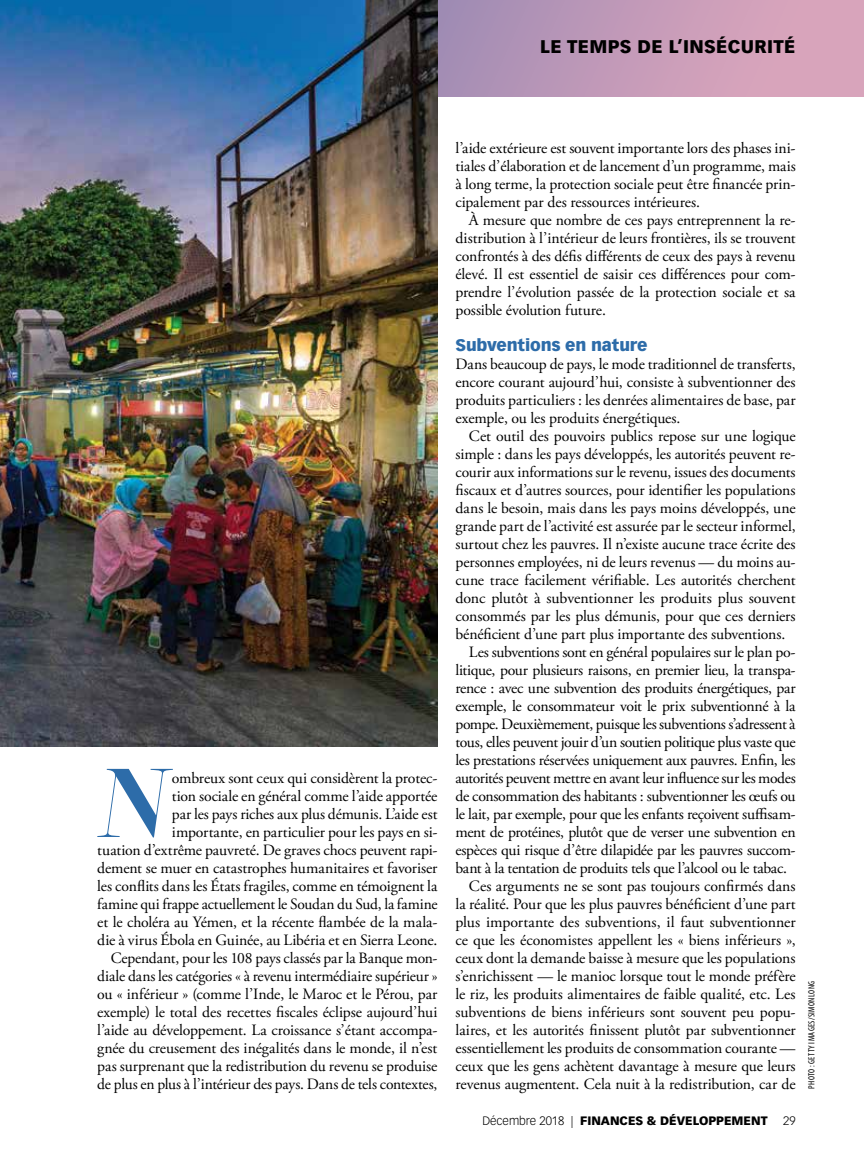
<style>
.page{position:relative;width:864px;height:1161px;background:#fff}
.page>*{position:absolute;margin:0;border:0;box-sizing:border-box;transform-origin:0 0}
.t1{font:italic 700 97.35px "Acta Display";color:#2d6ca9}
.t2{font:900 18px "Vectora LT Std";letter-spacing:.02em;color:#000}
.t3{font:900 16.5px "Vectora LT Std";letter-spacing:-.01em;color:#2d6ca9}
.t4{font:15.75px/18px "Adobe Garamond Pro";letter-spacing:-.01em;color:#000;text-align:justify}
.t5{font:15.75px "Adobe Garamond Pro";letter-spacing:-.03em;color:#000}
.t6{font:900 12px "Vectora LT Std";color:#000}
.t7{font:300 12px "Vectora LT Std";color:#000}
.t8{font:condensed 9px "Myriad Pro";letter-spacing:.035em;color:#000}
.s1{font-weight:300}
</style>
<div class="page">
<svg style="left:437px;top:0;width:427px;height:96px;background:#c39ab8"></svg>
<img style="left:0;top:0;width:437px;height:747px">
<p class="t2" style="left:540px;top:36px;width:257px">LE TEMPS DE L’INSÉCURITÉ</p>
<h1 class="t1" style="left:95px;top:745px;width:71px">N</h1>
<p class="t4" style="left:97px;top:770px;width:342px;text-align:right">ombreux sont ceux qui considèrent la protec-<br>tion sociale en général comme l’aide apportée<br>par les pays riches aux plus démunis. L’aide est<br>importante, en particulier pour les pays en si-<br>tuation d’extrême pauvreté. De graves chocs peuvent rapi&shy;dement se muer en catastrophes humanitaires et favoriser les conflits dans les États fragiles, comme en témoignent la famine qui frappe actuellement le Soudan du Sud, la famine et le choléra au Yémen, et la récente flambée de la mala&shy;die à virus Ébola en Guinée, au Libéria et en Sierra Leone.<br>Cependant, pour les 108 pays classés par la Banque mon&shy;diale dans les catégories « à revenu intermédiaire supérieur » ou « inférieur » (comme l’Inde, le Maroc et le Pérou, par exemple) le total des recettes fiscales éclipse aujourd’hui l’aide au développement. La croissance s’étant accompa&shy;gnée du creusement des inégalités dans le monde, il n’est pas surprenant que la redistribution du revenu se produise de plus en plus à l’intérieur des pays. Dans de tels contextes,</p>
<p class="t4" style="left:455px;top:140px;width:342px">l’aide extérieure est souvent importante lors des phases ini&shy;tiales d’élaboration et de lancement d’un programme, mais à long terme, la protection sociale peut être financée prin&shy;cipalement par des ressources intérieures.</p>
<p class="t4" style="left:455px;top:212px;width:342px;text-indent:13px">À mesure que nombre de ces pays entreprennent la re&shy;distribution à l’intérieur de leurs frontières, ils se trouvent confrontés à des défis différents de ceux des pays à revenu élevé. Il est essentiel de saisir ces différences pour com&shy;prendre l’évolution passée de la protection sociale et sa possible évolution future.</p>
<p class="t3" style="left:455px;top:335px;width:194px">Subventions en nature</p>
<p class="t4" style="left:455px;top:356px;width:342px">Dans beaucoup de pays, le mode traditionnel de transferts, encore courant aujourd’hui, consiste à subventionner des produits particuliers : les denrées alimentaires de base, par exemple, ou les produits énergétiques.</p>
<p class="t4" style="left:469px;top:428px;width:328px">Cet outil des pouvoirs publics repose sur une logique</p>
<p class="t4" style="left:455px;top:446px;width:342px">simple : dans les pays développés, les autorités peuvent re-</p>
<p class="t4" style="left:455px;top:464px;width:342px">courir aux informations sur le revenu, issues des documents</p>
<p class="t4" style="left:455px;top:482px;width:342px">fiscaux et d’autres sources, pour identifier les populations</p>
<p class="t4" style="left:455px;top:500px;width:342px">dans le besoin, mais dans les pays moins développés, une</p>
<p class="t4" style="left:455px;top:518px;width:342px">grande part de l’activité est assurée par le secteur informel,</p>
<p class="t4" style="left:455px;top:536px;width:342px">surtout chez les pauvres. Il n’existe aucune trace écrite des</p>
<p class="t4" style="left:455px;top:554px;width:342px">personnes employées, ni de leurs revenus — du moins au-</p>
<p class="t4" style="left:455px;top:572px;width:342px">cune trace facilement vérifiable. Les autorités cherchent</p>
<p class="t4" style="left:455px;top:590px;width:342px">donc plutôt à subventionner les produits plus souvent</p>
<p class="t4" style="left:455px;top:608px;width:342px">consommés par les plus démunis, pour que ces derniers</p>
<p class="t4" style="left:455px;top:626px;width:331px">bénéficient d’une part plus importante des subventions.</p>
<p class="t4" style="left:469px;top:644px;width:328px">Les subventions sont en général populaires sur le plan po-</p>
<p class="t4" style="left:455px;top:662px;width:342px">litique, pour plusieurs raisons, en premier lieu, la transpa-</p>
<p class="t4" style="left:455px;top:680px;width:342px">rence : avec une subvention des produits énergétiques, par</p>
<p class="t4" style="left:455px;top:698px;width:342px">exemple, le consommateur voit le prix subventionné à la</p>
<p class="t5" style="left:455px;top:715px;width:342px">pompe. Deuxièmement, puisque les subventions s’adressent à</p>
<p class="t4" style="left:455px;top:734px;width:342px">tous, elles peuvent jouir d’un soutien politique plus vaste que</p>
<p class="t4" style="left:455px;top:752px;width:342px">les prestations réservées uniquement aux pauvres. Enfin, les</p>
<p class="t5" style="left:455px;top:769px;width:342px">autorités peuvent mettre en avant leur influence sur les modes</p>
<p class="t4" style="left:455px;top:788px;width:342px">de consommation des habitants : subventionner les œufs ou</p>
<p class="t4" style="left:455px;top:806px;width:342px">le lait, par exemple, pour que les enfants reçoivent suffisam-</p>
<p class="t5" style="left:455px;top:823px;width:342px">ment de protéines, plutôt que de verser une subvention en</p>
<p class="t4" style="left:455px;top:842px;width:342px">espèces qui risque d’être dilapidée par les pauvres succom-</p>
<p class="t4" style="left:455px;top:860px;width:333px">bant à la tentation de produits tels que l’alcool ou le tabac.</p>
<p class="t4" style="left:469px;top:878px;width:328px">Ces arguments ne se sont pas toujours confirmés dans</p>
<p class="t4" style="left:455px;top:896px;width:342px">la réalité. Pour que les plus pauvres bénéficient d’une part</p>
<p class="t4" style="left:455px;top:914px;width:342px">plus importante des subventions, il faut subventionner</p>
<p class="t4" style="left:455px;top:932px;width:342px">ce que les économistes appellent les « biens inférieurs »,</p>
<p class="t4" style="left:455px;top:950px;width:342px">ceux dont la demande baisse à mesure que les populations</p>
<p class="t4" style="left:455px;top:968px;width:342px">s’enrichissent — le manioc lorsque tout le monde préfère</p>
<p class="t4" style="left:455px;top:986px;width:342px">le riz, les produits alimentaires de faible qualité, etc. Les</p>
<p class="t4" style="left:455px;top:1004px;width:342px">subventions de biens inférieurs sont souvent peu popu-</p>
<p class="t4" style="left:455px;top:1022px;width:342px">laires, et les autorités finissent plutôt par subventionner</p>
<p class="t4" style="left:455px;top:1040px;width:342px">essentiellement les produits de consommation courante —</p>
<p class="t4" style="left:455px;top:1058px;width:342px">ceux que les gens achètent davantage à mesure que leurs</p>
<p class="t4" style="left:455px;top:1076px;width:342px">revenus augmentent. Cela nuit à la redistribution, car de</p>
<p class="t6" style="left:482px;top:1113px;width:287px"><span class="s1">Décembre 2018 |</span> FINANCES &amp; DÉVELOPPEMENT</p>
<p class="t7" style="left:783px;top:1114px;width:14px">29</p>
<p class="t8" style="left:807px;top:1089px;width:109px;rotate:-90deg">PHOTO : GETTY IMAGES/SIMONLONG</p>
</div>
